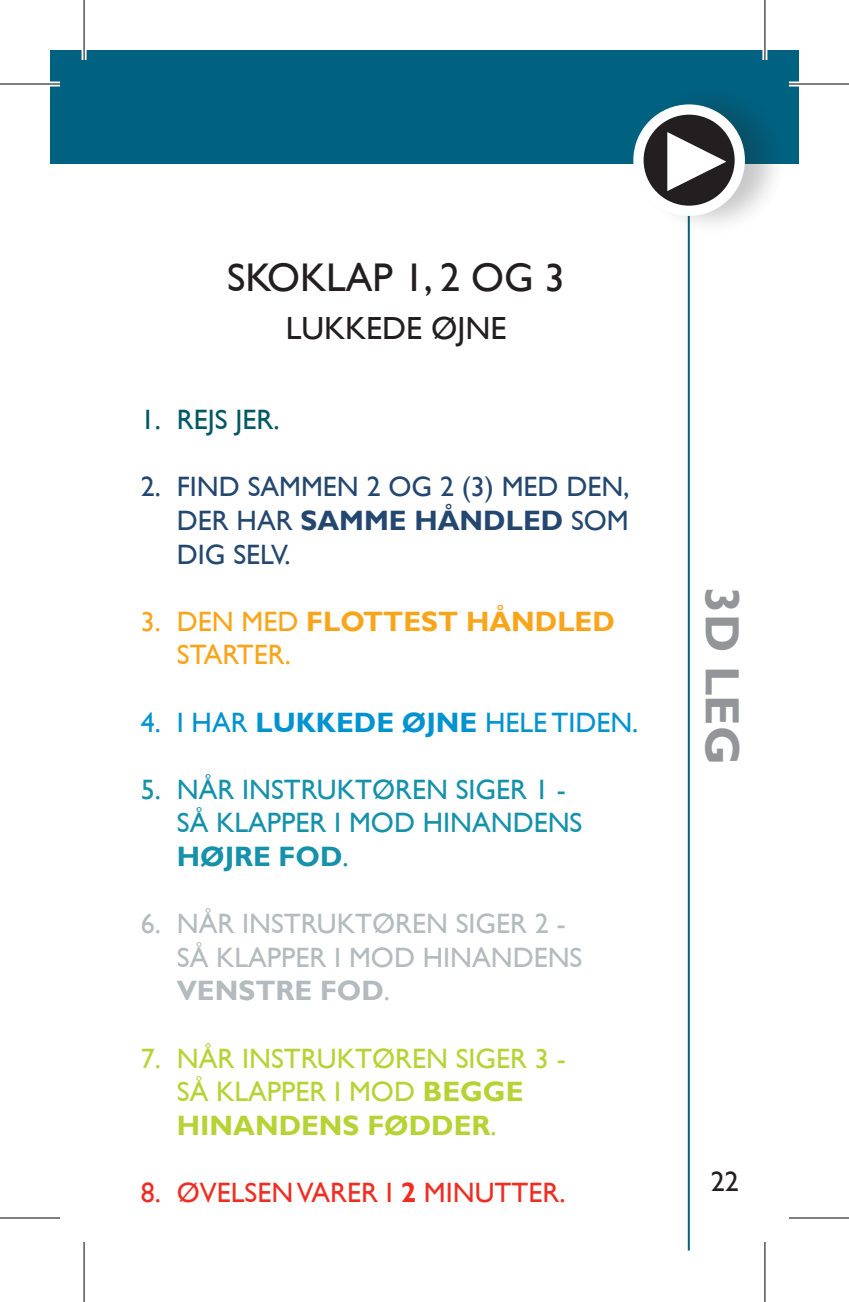
<style>
.page{position:relative;width:849px;height:1302px;background:#fff}
.page>*{position:absolute;margin:0;border:0;box-sizing:border-box;transform-origin:0 0}
.t1{font:700 48px "Gill Sans";color:#939598}
.t2{font:40px "Gill Sans";color:#231f20}
.t3{font:32px "Gill Sans";color:#231f20}
.t4{font:28px/33.6px "Gill Sans";color:#b5d334}
.t5{font:28px/33.6px "Gill Sans";color:#b3bbbe}
.t6{font:28px/33.6px "Gill Sans";color:#244770;text-align:justify}
.t7{font:28px/33.6px "Gill Sans";color:#1591aa}
.t8{font:28px/33.6px "Gill Sans";color:#f9a51b}
.t9{font:28px "Gill Sans";color:#0093d0}
.t10{font:28px "Gill Sans";color:#ee2e22}
.t11{font:28px "Gill Sans";color:#005864}
.t12{font:28px "Gill Sans";color:#231f20}
.s1{font-weight:700}
</style>
<div class="page">
<div style="left:50px;top:50px;width:748px;height:113px;background:#006180"></div>
<hr style="left:687px;top:204px;width:2px;height:1046px;background:#006180">
<div style="left:634px;top:82px;width:164px;height:173px;background:#231f20;opacity:.25"></div>
<svg style="left:638px;top:110px;width:101px;height:101px;background:#524e4f"></svg>
<div style="left:633px;top:104px;width:111px;height:112px;border:10px solid #fff;border-radius:50%"></div>
<svg style="left:667px;top:132px;width:59px;height:59px"></svg>
<div style="left:0;top:82px;width:60px;height:5px;background:#fff"></div>
<div style="left:788px;top:82px;width:60px;height:5px;background:#fff"></div>
<hr style="left:82px;top:0;width:4px;height:60px;background:#fff">
<svg style="left:762px;top:0;width:5px;height:60px"></svg>
<svg style="left:765px;top:1242px;width:1px;height:60px"></svg>
<hr style="left:0;top:83px;width:60px;height:2px;background:#000">
<hr style="left:788px;top:83px;width:60px;height:2px;background:#000">
<hr style="left:0;top:1217px;width:60px;height:2px;background:#000">
<hr style="left:788px;top:1217px;width:60px;height:2px;background:#000">
<hr style="left:83px;top:0;width:2px;height:60px;background:#000">
<hr style="left:83px;top:1242px;width:2px;height:60px;background:#000">
<hr style="left:764px;top:0;width:1px;height:60px;background:#000">
<hr style="left:764px;top:1242px;width:1px;height:60px;background:#000">
<h2 class="t2" style="left:227px;top:254px;width:339px">SKOKLAP 1, 2 OG 3</h2>
<p class="t3" style="left:286px;top:310px;width:222px">LUKKEDE ØJNE</p>
<p class="t11" style="left:141px;top:403px;width:140px">1.REJS JER.</p>
<p class="t6" style="left:177px;top:470px;width:454px;text-indent:-36px">2. FIND SAMMEN 2 OG 2 (3) MED DEN, DER HAR <span class="s1">SAMME HÅNDLED</span> SOM DIG SELV.</p>
<p class="t8" style="left:177px;top:604px;width:439px;text-indent:-36px">3.DEN MED <span class="s1">FLOTTEST HÅNDLED<br></span>STARTER.</p>
<p class="t9" style="left:141px;top:706px;width:499px">4. I HAR <span class="s1">LUKKEDE ØJNE</span> HELE TIDEN.</p>
<p class="t7" style="left:177px;top:772px;width:407px;text-indent:-36px">5. NÅR INSTRUKTØREN SIGER 1 -<br>SÅ KLAPPER I MOD HINANDENS<br><span class="s1">HØJRE FOD</span>.</p>
<p class="t5" style="left:177px;top:907px;width:407px;text-indent:-36px">6. NÅR INSTRUKTØREN SIGER 2 -<br>SÅ KLAPPER I MOD HINANDENS<br><span class="s1">VENSTRE FOD</span>.</p>
<p class="t4" style="left:177px;top:1041px;width:390px;text-indent:-36px">7. NÅR INSTRUKTØREN SIGER 3 -<br>SÅ KLAPPER I MOD <span class="s1">BEGGE<br>HINANDENS FØDDER</span>.</p>
<p class="t10" style="left:141px;top:1176px;width:426px">8. ØVELSEN VARER I <span class="s1">2</span> MINUTTER.</p>
<h1 class="t1" style="left:750px;top:587px;width:179px;rotate:90deg">3D LEG</h1>
<p class="t12" style="left:710px;top:1165px;width:29px">22</p>
</div>
